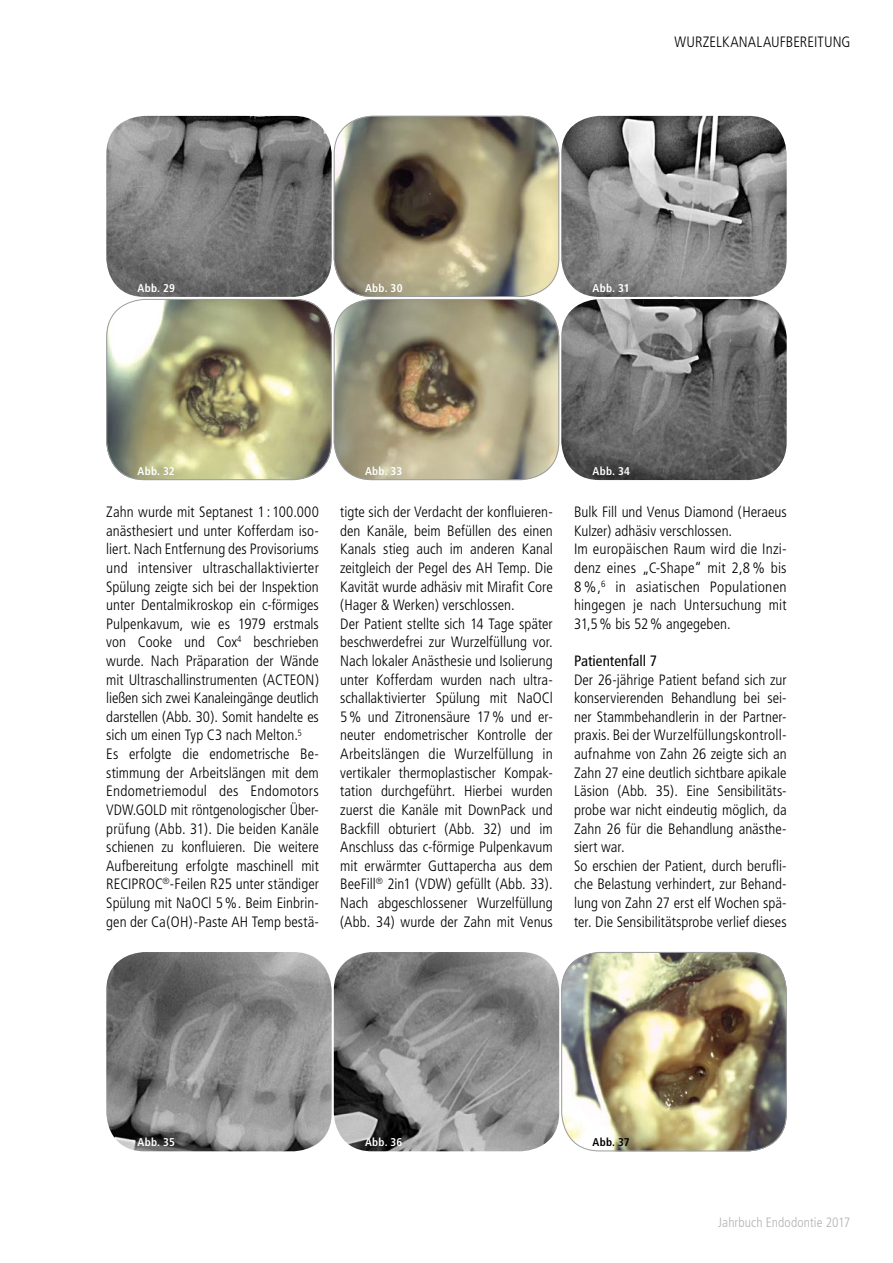
<style>
.page{position:relative;width:893px;height:1263px;background:#fff}
.page>*{position:absolute;margin:0;border:0;box-sizing:border-box;transform-origin:0 0}
.t1{font:300 condensed 15px/18.6px "Frutiger";color:#000}
.t2{font:condensed 15px "Frutiger";color:#000}
.t3{font:300 condensed 13.5px "Frutiger";letter-spacing:.005em;color:#b1b2b3}
.t4{font:700 condensed 11.25px "Frutiger";letter-spacing:.02em;color:#fff}
.t5{font:700 condensed 11.25px "Frutiger";color:#000}
</style>
<div class="page">
<img style="left:106px;top:116px;width:226px;height:181px">
<img style="left:334px;top:116px;width:225px;height:181px">
<div style="left:334px;top:116px;width:225px;height:181px;border:1px solid #9c9c9d;border-radius:38px"></div>
<img style="left:561px;top:116px;width:226px;height:181px">
<img style="left:106px;top:299px;width:226px;height:181px">
<div style="left:106px;top:299px;width:226px;height:181px;border:1px solid #9c9c9d;border-radius:38px"></div>
<img style="left:334px;top:299px;width:225px;height:181px">
<div style="left:334px;top:299px;width:225px;height:181px;border:1px solid #9c9c9d;border-radius:38px"></div>
<img style="left:561px;top:299px;width:226px;height:181px">
<img style="left:106px;top:952px;width:226px;height:199px">
<img style="left:334px;top:952px;width:225px;height:199px">
<img style="left:561px;top:952px;width:226px;height:199px">
<div style="left:561px;top:952px;width:226px;height:199px;border:1px solid #9c9c9d;border-radius:38px"></div>
<p class="t1" style="left:674px;top:33px;width:177px">WURZELKANALAUFBEREITUNG</p>
<p class="t4" style="left:138px;top:281px;width:39px">Abb. 29</p>
<p class="t4" style="left:365px;top:281px;width:39px">Abb. 30</p>
<p class="t4" style="left:593px;top:281px;width:39px">Abb. 31</p>
<p class="t4" style="left:138px;top:464px;width:39px">Abb. 32</p>
<p class="t4" style="left:365px;top:464px;width:39px">Abb. 33</p>
<p class="t4" style="left:593px;top:464px;width:39px">Abb. 34</p>
<p class="t1" style="left:106px;top:503px;width:214px">Zahn wurde mit Septanest 1 : 100.000 anästhesiert und unter Kofferdam iso&shy;liert. Nach Entfernung des Provisoriums und intensiver ultraschallaktivierter Spülung zeigte sich bei der Inspektion unter Dentalmikroskop ein c-förmiges Pulpenkavum, wie es 1979 erstmals von Cooke und Cox<sup>4</sup> beschrieben wurde. Nach Präparation der Wände mit Ultraschallinstrumenten (ACTEON) ließen sich zwei Kanaleingänge deutlich darstellen (Abb. 30). Somit handelte es sich um einen Typ C3 nach Melton.<sup>5<br></sup>Es erfolgte die endometrische Be&shy;stimmung der Arbeitslängen mit dem Endometriemodul des Endomotors VDW.GOLD mit röntgenologischer Über&shy;prüfung (Abb. 31). Die beiden Kanäle schienen zu konfluieren. Die weitere Aufbereitung erfolgte maschinell mit RECIPROC<sup>®</sup>-Feilen R25 unter ständiger Spülung mit NaOCl 5%. Beim Einbrin&shy;gen der Ca(OH)-Paste AH Temp bestä-</p>
<p class="t1" style="left:340px;top:503px;width:214px">tigte sich der Verdacht der konfluieren&shy;den Kanäle, beim Befüllen des einen Kanals stieg auch im anderen Kanal zeitgleich der Pegel des AH Temp. Die Kavität wurde adhäsiv mit Mirafit Core (Hager &amp; Werken) verschlossen.<br>Der Patient stellte sich 14 Tage später beschwerdefrei zur Wurzelfüllung vor.<br>Nach lokaler Anästhesie und Isolierung unter Kofferdam wurden nach ultra&shy;schallaktivierter Spülung mit NaOCl 5% und Zitronensäure 17% und er&shy;neuter endometrischer Kontrolle der Arbeitslängen die Wurzelfüllung in vertikaler thermoplastischer Kompak&shy;tation durchgeführt. Hierbei wurden zuerst die Kanäle mit DownPack und Backfill obturiert (Abb. 32) und im Anschluss das c-förmige Pulpenkavum mit erwärmter Guttapercha aus dem BeeFill<sup>®</sup> 2in1 (VDW) gefüllt (Abb. 33).<br>Nach abgeschlossener Wurzelfüllung (Abb. 34) wurde der Zahn mit Venus</p>
<p class="t1" style="left:574px;top:503px;width:214px">Bulk Fill und Venus Diamond (Heraeus<br>Kulzer) adhäsiv verschlossen.<br>Im europäischen Raum wird die Inzi&shy;denz eines „C-Shape“ mit 2,8 % bis<br>8 %,<sup>6</sup> in asiatischen Populationen hingegen je nach Untersuchung mit<br>31,5% bis 52% angegeben.</p>
<p class="t2" style="left:574px;top:652px;width:84px">Patientenfall 7</p>
<p class="t1" style="left:574px;top:670px;width:214px">Der 26-jährige Patient befand sich zur konservierenden Behandlung bei sei&shy;ner Stammbehandlerin in der Partner&shy;praxis. Bei der Wurzelfüllungskontroll&shy;aufnahme von Zahn 26 zeigte sich an Zahn 27 eine deutlich sichtbare apikale Läsion (Abb. 35). Eine Sensibilitäts&shy;probe war nicht eindeutig möglich, da Zahn 26 für die Behandlung anästhe&shy;siert war.<br>So erschien der Patient, durch berufli&shy;che Belastung verhindert, zur Behand&shy;lung von Zahn 27 erst elf Wochen spä&shy;ter. Die Sensibilitätsprobe verlief dieses</p>
<p class="t4" style="left:138px;top:1136px;width:39px">Abb. 35</p>
<p class="t4" style="left:365px;top:1136px;width:39px">Abb. 36</p>
<p class="t5" style="left:593px;top:1136px;width:39px">Abb. 37</p>
<p class="t3" style="left:718px;top:1214px;width:134px">Jahrbuch Endodontie 2017</p>
</div>
